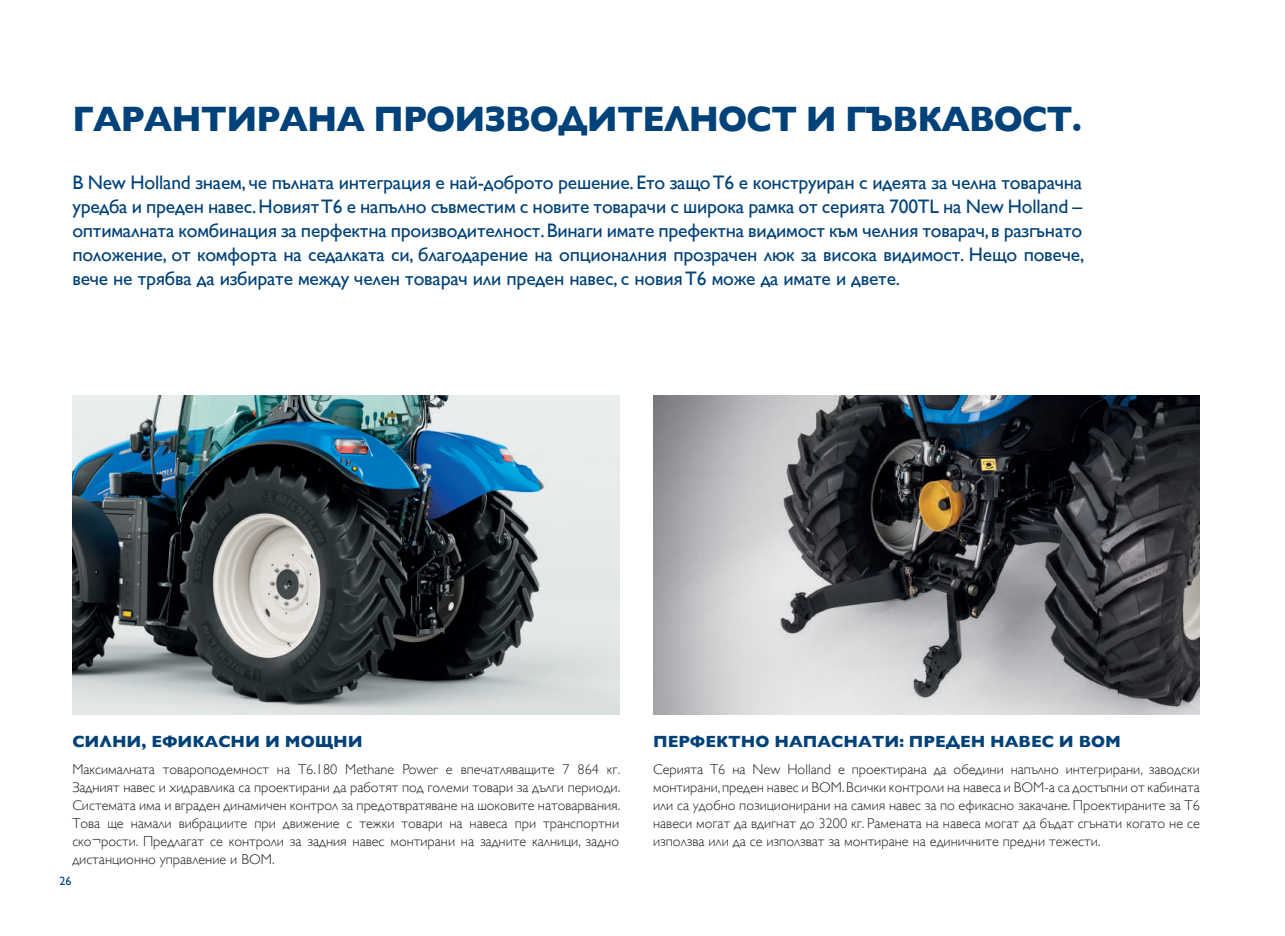
<style>
.page{position:relative;width:1285px;height:936px;background:#fff}
.page>*{position:absolute;margin:0;border:0;box-sizing:border-box;transform-origin:0 0}
.t1{font:700 36px "Gill Sans";letter-spacing:-.025em;color:#004279;scale:.95 1}
.t2{font:19.5px/24px "Gill Sans";letter-spacing:-.01em;color:#004279;text-align:justify}
.t3{font:700 16.5px "Gill Sans";color:#004279}
.t4{font:300 14.25px/18px "Gill Sans";color:#231f20;text-align:justify}
.t5{font:12px "Gill Sans";color:#004279}
</style>
<div class="page">
<img style="left:72px;top:395px;width:547px;height:319px">
<img style="left:653px;top:395px;width:546px;height:319px">
<h1 class="t1" style="left:72px;top:90px;width:1063px">ГАРАНТИРАНА ПРОИЗВОДИТЕЛНОСТ И ГЪВКАВОСТ.</h1>
<p class="t2" style="left:72px;top:170px;width:1013px">В New Holland знаем, че пълната интеграция е най-доброто решение. Ето защо T6 е конструиран с идеята за челна товарачна уредба и преден навес. Новият T6 е напълно съвместим с новите товарачи с широка рамка от серията 700TL на New Holland – оптималната комбинация за перфектна производителност. Винаги имате префектна видимост към челния товарач, в разгънато положение, от комфорта на седалката си, благодарение на опционалния прозрачен люк за висока видимост. Нещо повече, вече не трябва да избирате между челен товарач или преден навес, с новия T6 може да имате и двете.</p>
<p class="t3" style="left:72px;top:728px;width:292px">СИЛНИ, ЕФИКАСНИ И МОЩНИ</p>
<p class="t4" style="left:72px;top:759px;width:549px">Максималната товароподемност на Т6.180 Methane Power е впечатляващите 7 864 кг.<br>Задният навес и хидравлика са проектирани да работят под големи товари за дълги периоди.<br>Системата има и вграден динамичен контрол за предотвратяване на шоковите натоварвания.<br>Това ще намали вибрациите при движение с тежки товари на навеса при транспортни ско¬рости. Предлагат се контроли за задния навес монтирани на задните калници, задно дистанционно управление и ВОМ.</p>
<p class="t5" style="left:60px;top:873px;width:13px">26</p>
<p class="t3" style="left:653px;top:728px;width:469px">ПЕРФЕКТНО НАПАСНАТИ: ПРЕДЕН НАВЕС И ВОМ</p>
<p class="t4" style="left:653px;top:759px;width:548px">Серията Т6 на New Holland е проектирана да обедини напълно интегрирани, заводски монтирани, преден навес и ВОМ. Всички контроли на навеса и ВОМ-а са достъпни от кабината или са удобно позиционирани на самия навес за по ефикасно закачане. Проектираните за Т6 навеси могат да вдигнат до 3200 кг. Рамената на навеса могат да бъдат сгънати когато не се използва или да се използват за монтиране на единичните предни тежести.</p>
</div>
